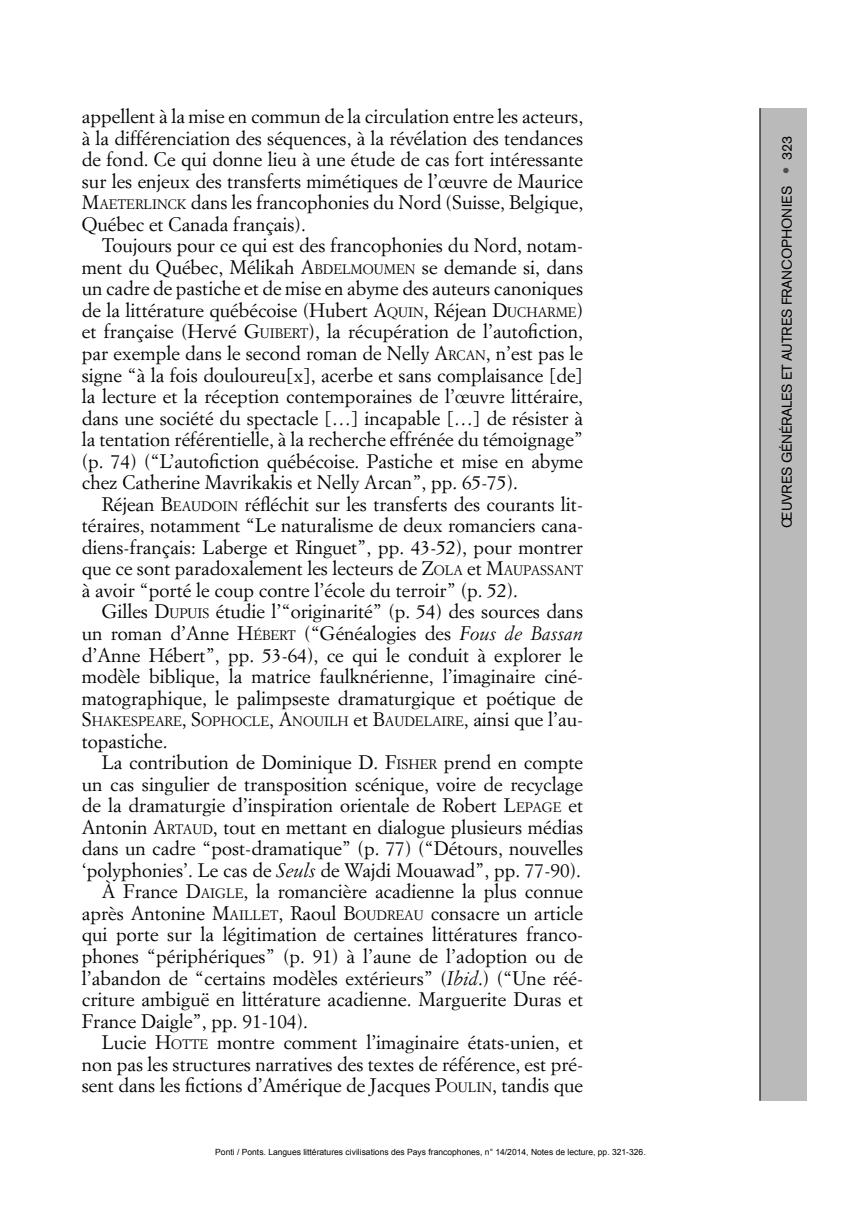
<style>
.page{position:relative;width:861px;height:1206px;background:#fff}
.page>*{position:absolute;margin:0;border:0;box-sizing:border-box;transform-origin:0 0}
.t1{font:19.25px/21.5px "Simoncini Garamond";color:#000;text-align:justify}
.t2{font:14px "Akzidenz Grotesk BE";letter-spacing:-.02em;color:#000}
.t3{font:13.47px "Simoncini Garamond";color:#000}
.t4{font:8.58px "Arial";color:#000}
.s1{font-size:13.47px}
.s2{font-style:italic}
.s3{font-size:19.25px}
.s4{font-size:21px;color:#4e4e4e}
</style>
<div class="page">
<div style="left:761px;top:108px;width:45px;height:992px;background:#bababa"></div>
<hr style="left:759px;top:108px;width:2px;height:992px;background:#4e4e4e">
<p class="t1" style="left:82px;top:107px;width:503px">appellent à la mise en commun de la circulation entre les acteurs, à la différenciation des séquences, à la révélation des tendances de fond. Ce qui donne lieu à une étude de cas fort intéressante sur les enjeux des transferts mimétiques de l’œuvre de Maurice M<span class="s1">AETERLINCK</span> dans les francophonies du Nord (Suisse, Belgique, Québec et Canada français).</p>
<p class="t1" style="left:82px;top:236px;width:503px;text-indent:20px">Toujours pour ce qui est des francophonies du Nord, notam&shy;ment du Québec, Mélikah A<span class="s1">BDELMOUMEN</span> se demande si, dans un cadre de pastiche et de mise en abyme des auteurs canoniques de la littérature québécoise (Hubert A<span class="s1">QUIN</span>, Réjean D<span class="s1">UCHARME</span>) et française (Hervé G<span class="s1">UIBERT</span>), la récupération de l’autofiction, par exemple dans le second roman de Nelly A<span class="s1">RCAN</span>, n’est pas le signe “à la fois douloureu[x], acerbe et sans complaisance [de] la lecture et la réception contemporaines de l’œuvre littéraire, dans une société du spectacle […] incapable […] de résister à la tentation référentielle, à la recherche effrénée du témoignage” (p. 74) (“L’autofiction québécoise. Pastiche et mise en abyme chez Catherine Mavrikakis et Nelly Arcan”, pp. 65-75).</p>
<p class="t1" style="left:82px;top:494px;width:503px;text-indent:20px">Réjean B<span class="s1">EAUDOIN</span> réfléchit sur les transferts des courants lit&shy;téraires, notamment “Le naturalisme de deux romanciers cana&shy;diens-français: Laberge et Ringuet”, pp. 43-52), pour montrer que ce sont paradoxalement les lecteurs de Z<span class="s1">OLA</span> et M<span class="s1">AUPASSANT </span>à avoir “porté le coup contre l’école du terroir” (p. 52).</p>
<p class="t1" style="left:82px;top:602px;width:503px;text-indent:20px">Gilles D<span class="s1">UPUIS</span> étudie l’“originarité” (p. 54) des sources dans un roman d’Anne H<span class="s1">ÉBERT</span> (“Généalogies des <span class="s2">Fous de Bassan </span>d’Anne Hébert”, pp. 53-64), ce qui le conduit à explorer le modèle biblique, la matrice faulknérienne, l’imaginaire ciné&shy;matographique, le palimpseste dramaturgique et poétique de</p>
<p class="t3" style="left:82px;top:715px;width:503px"><span class="s3">S</span>HAKESPEARE<span class="s3">, S</span>OPHOCLE<span class="s3">, A</span>NOUILH <span class="s3">et B</span>AUDELAIRE<span class="s3">, ainsi que l’au-</span></p>
<p class="t1" style="left:82px;top:731px;width:87px">topastiche.</p>
<p class="t1" style="left:102px;top:753px;width:483px">La contribution de Dominique D. F<span class="s1">ISHER</span> prend en compte</p>
<p class="t1" style="left:82px;top:774px;width:503px">un cas singulier de transposition scénique, voire de recyclage</p>
<p class="t1" style="left:82px;top:796px;width:503px">de la dramaturgie d’inspiration orientale de Robert L<span class="s1">EPAGE</span> et</p>
<p class="t1" style="left:82px;top:817px;width:503px">Antonin A<span class="s1">RTAUD</span>, tout en mettant en dialogue plusieurs médias</p>
<p class="t1" style="left:82px;top:839px;width:503px">dans un cadre “post-dramatique” (p. 77) (“Détours, nouvelles</p>
<p class="t1" style="left:82px;top:860px;width:500px">‘polyphonies’. Le cas de <span class="s2">Seuls</span> de Wajdi Mouawad”, pp. 77-90).</p>
<p class="t1" style="left:102px;top:882px;width:483px">À France D<span class="s1">AIGLE</span>, la romancière acadienne la plus connue</p>
<p class="t1" style="left:82px;top:903px;width:503px">après Antonine M<span class="s1">AILLET</span>, Raoul B<span class="s1">OUDREAU</span> consacre un article</p>
<p class="t1" style="left:82px;top:925px;width:503px">qui porte sur la légitimation de certaines littératures franco-</p>
<p class="t1" style="left:82px;top:947px;width:503px">phones “périphériques” (p. 91) à l’aune de l’adoption ou de</p>
<p class="t1" style="left:82px;top:968px;width:503px">l’abandon de “certains modèles extérieurs” (<span class="s2">Ibid</span>.) (“Une réé-</p>
<p class="t1" style="left:82px;top:990px;width:503px">criture ambiguë en littérature acadienne. Marguerite Duras et</p>
<p class="t1" style="left:82px;top:1011px;width:228px">France Daigle”, pp. 91-104).</p>
<p class="t1" style="left:102px;top:1033px;width:483px">Lucie H<span class="s1">OTTE</span> montre comment l’imaginaire états-unien, et</p>
<p class="t1" style="left:82px;top:1054px;width:503px">non pas les structures narratives des textes de référence, est pré-</p>
<p class="t1" style="left:82px;top:1076px;width:503px">sent dans les fictions d’Amérique de Jacques P<span class="s1">OULIN</span>, tandis que</p>
<p class="t4" style="left:215px;top:1145px;width:432px">Ponti / Ponts. Langues littératures civilisations des Pays francophones, n° 14/2014, Notes de lecture, pp. 321-326.</p>
<p class="t2" style="left:781px;top:527px;width:393px;rotate:-90deg">ŒUVRES GÉNÉRALES ET AUTRES FRANCOPHONIES <span class="s4">•</span> 323</p>
</div>
